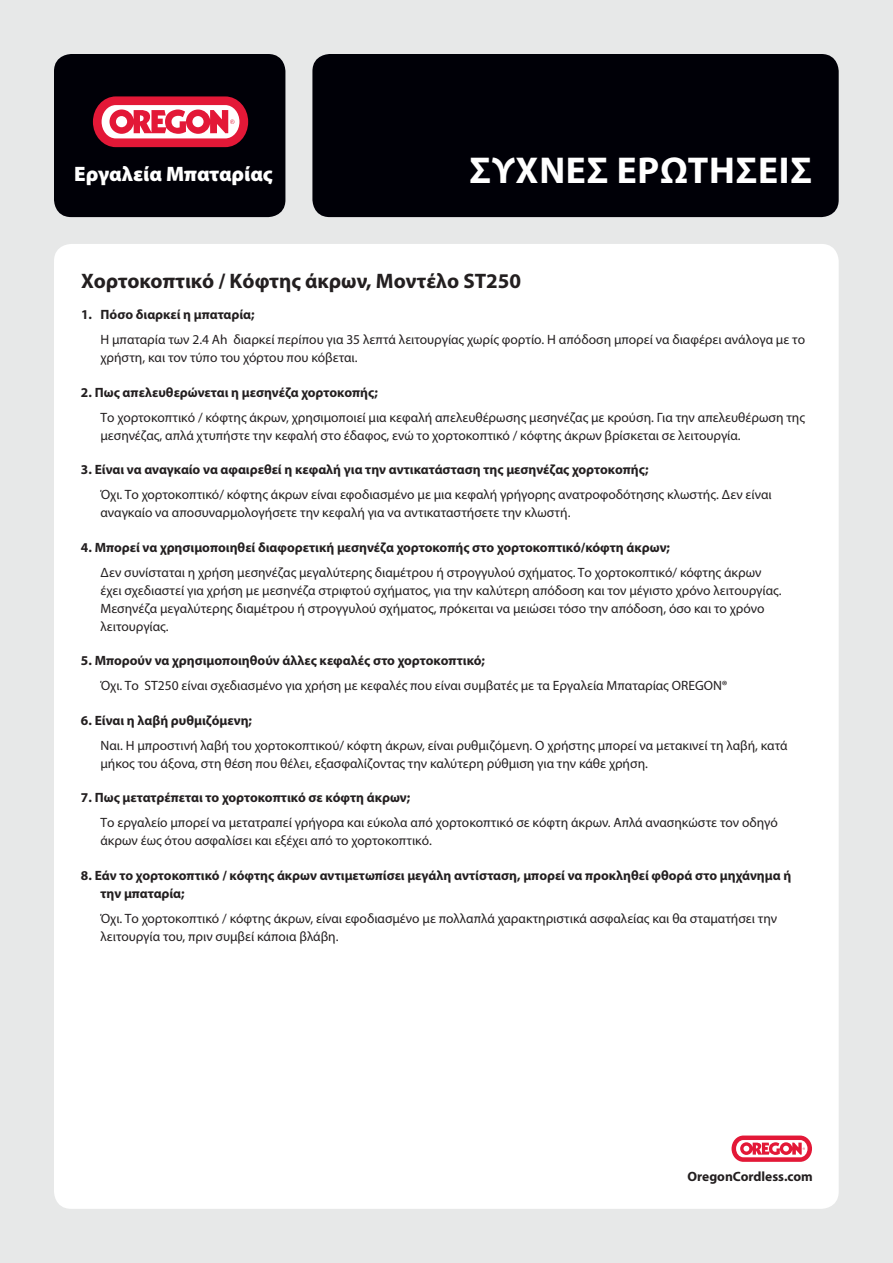
<style>
.page{position:relative;width:893px;height:1263px;background:#e7e8e8}
.page>*{position:absolute;margin:0;border:0;box-sizing:border-box;transform-origin:0 0}
.t1{font:700 37.5px "Myriad Pro";letter-spacing:.02em;color:#fff}
.t2{font:700 21px "Myriad Pro";color:#231f20}
.t3{font:900 21px "Myriad Pro";color:#fff}
.t4{font:13.5px/18px "Myriad Pro";color:#231f20}
.t5{font:700 13.5px/18px "Myriad Pro";color:#231f20}
</style>
<div class="page">
<div style="left:312px;top:54px;width:527px;height:163px;background:#000007;border-radius:17px"></div>
<div style="left:54px;top:244px;width:785px;height:965px;background:#fff;border-radius:17px"></div>
<div style="left:731px;top:1135px;width:81px;height:27px;background:#e31837;border-radius:12px"></div>
<svg style="left:736px;top:1140px;width:71px;height:17px"></svg>
<div style="left:54px;top:54px;width:231px;height:163px;background:#000007;border-radius:17px"></div>
<svg style="left:93px;top:96px;width:155px;height:51px;background:#db5c70"></svg>
<h2 class="t3" style="left:74px;top:160px;width:200px">Εργαλεία Μπαταρίας</h2>
<h1 class="t1" style="left:469px;top:146px;width:344px">ΣΥΧΝΕΣ ΕΡΩΤΗΣΕΙΣ</h1>
<h2 class="t2" style="left:81px;top:267px;width:442px">Χορτοκοπτικό / Κόφτης άκρων, Μοντέλο ST250</h2>
<p class="t5" style="left:81px;top:305px;width:175px">1. Πόσο διαρκεί η μπαταρία;</p>
<p class="t4" style="left:100px;top:330px;width:706px">Η μπαταρία των 2.4 Ah διαρκεί περίπου για 35 λεπτά λειτουργίας χωρίς φορτίο. Η απόδοση μπορεί να διαφέρει ανάλογα με το χρήστη, και τον τύπο του χόρτου που κόβεται.</p>
<p class="t5" style="left:81px;top:383px;width:298px">2. Πως απελευθερώνεται η μεσηνέζα χορτοκοπής;</p>
<p class="t4" style="left:100px;top:408px;width:706px">Το χορτοκοπτικό / κόφτης άκρων, χρησιμοποιεί μια κεφαλή απελευθέρωσης μεσηνέζας με κρούση. Για την απελευθέρωση της μεσηνέζας, απλά χτυπήστε την κεφαλή στο έδαφος, ενώ το χορτοκοπτικό / κόφτης άκρων βρίσκεται σε λειτουργία.</p>
<p class="t5" style="left:81px;top:460px;width:569px">3. Είναι να αναγκαίο να αφαιρεθεί η κεφαλή για την αντικατάσταση της μεσηνέζας χορτοκοπής;</p>
<p class="t4" style="left:100px;top:485px;width:673px">Όχι. Το χορτοκοπτικό/ κόφτης άκρων είναι εφοδιασμένο με μια κεφαλή γρήγορης ανατροφοδότησης κλωστής. Δεν είναι αναγκαίο να αποσυναρμολογήσετε την κεφαλή για να αντικαταστήσετε την κλωστή.</p>
<p class="t5" style="left:81px;top:538px;width:591px">4. Μπορεί να χρησιμοποιηθεί διαφορετική μεσηνέζα χορτοκοπής στο χορτοκοπτικό/κόφτη άκρων;</p>
<p class="t4" style="left:100px;top:563px;width:683px">Δεν συνίσταται η χρήση μεσηνέζας μεγαλύτερης διαμέτρου ή στρογγυλού σχήματος. Το χορτοκοπτικό/ κόφτης άκρων έχει σχεδιαστεί για χρήση με μεσηνέζα στριφτού σχήματος, για την καλύτερη απόδοση και τον μέγιστο χρόνο λειτουργίας.<br>Μεσηνέζα μεγαλύτερης διαμέτρου ή στρογγυλού σχήματος, πρόκειται να μειώσει τόσο την απόδοση, όσο και το χρόνο λειτουργίας.</p>
<p class="t5" style="left:81px;top:651px;width:406px">5. Μπορούν να χρησιμοποιηθούν άλλες κεφαλές στο χορτοκοπτικό;</p>
<p class="t4" style="left:100px;top:676px;width:629px">Όχι. Το ST250 είναι σχεδιασμένο για χρήση με κεφαλές που είναι συμβατές με τα Εργαλεία Μπαταρίας OREGON®</p>
<p class="t5" style="left:81px;top:711px;width:173px">6. Είναι η λαβή ρυθμιζόμενη;</p>
<p class="t4" style="left:100px;top:736px;width:689px">Ναι. Η μπροστινή λαβή του χορτοκοπτικού/ κόφτη άκρων, είναι ρυθμιζόμενη. Ο χρήστης μπορεί να μετακινεί τη λαβή, κατά μήκος του άξονα, στη θέση που θέλει, εξασφαλίζοντας την καλύτερη ρύθμιση για την κάθε χρήση.</p>
<p class="t5" style="left:81px;top:788px;width:331px">7. Πως μετατρέπεται το χορτοκοπτικό σε κόφτη άκρων;</p>
<p class="t4" style="left:100px;top:813px;width:679px">Το εργαλείο μπορεί να μετατραπεί γρήγορα και εύκολα από χορτοκοπτικό σε κόφτη άκρων. Απλά ανασηκώστε τον οδηγό άκρων έως ότου ασφαλίσει και εξέχει από το χορτοκοπτικό.</p>
<p class="t5" style="left:100px;top:866px;width:692px;text-indent:-19px">8. Εάν το χορτοκοπτικό / κόφτης άκρων αντιμετωπίσει μεγάλη αντίσταση, μπορεί να προκληθεί φθορά στο μηχάνημα ή την μπαταρία;</p>
<p class="t4" style="left:100px;top:909px;width:678px">Όχι. Το χορτοκοπτικό / κόφτης άκρων, είναι εφοδιασμένο με πολλαπλά χαρακτηριστικά ασφαλείας και θα σταματήσει την λειτουργία του, πριν συμβεί κάποια βλάβη.</p>
<p class="t5" style="left:687px;top:1167px;width:127px">OregonCordless.com</p>
</div>
